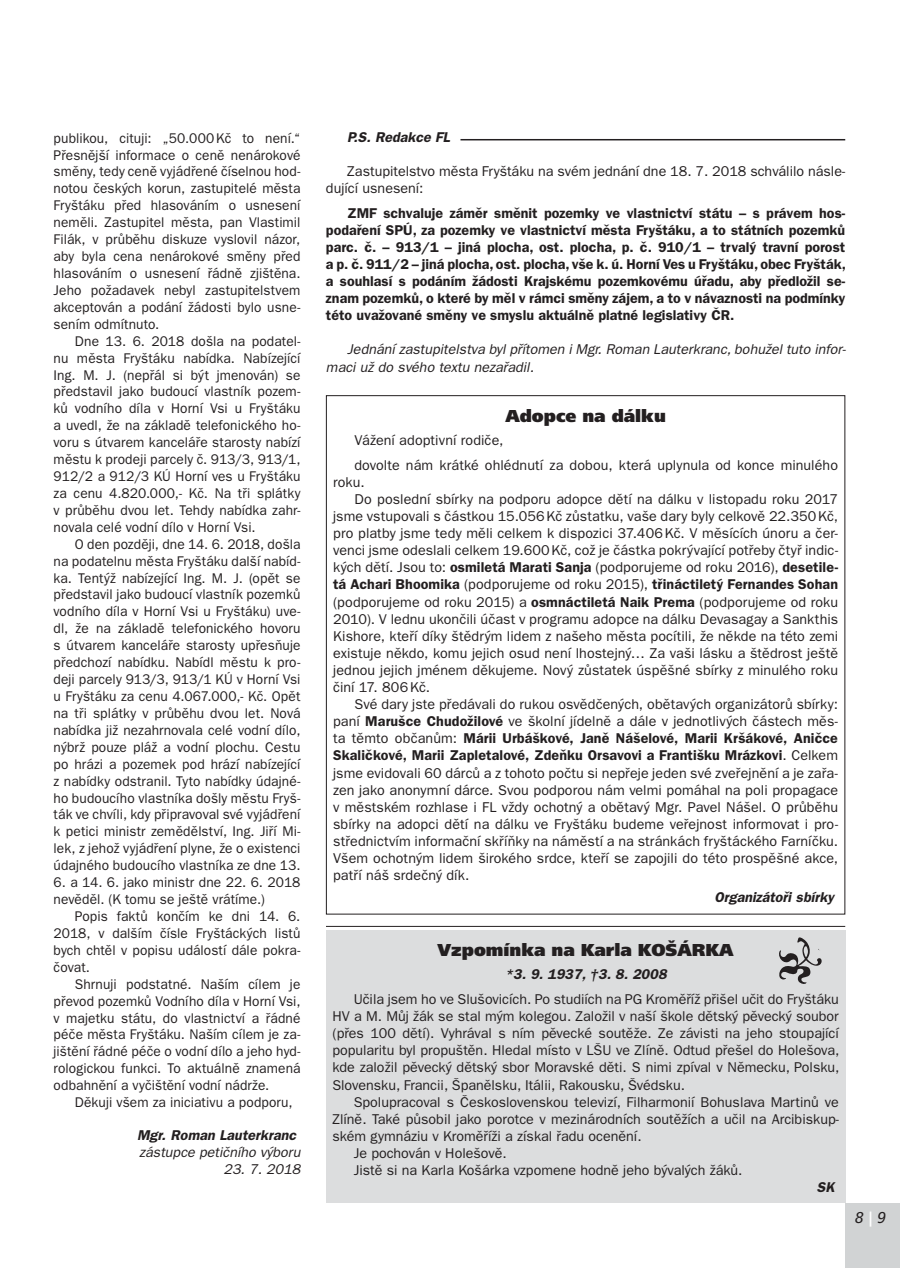
<style>
.page{position:relative;width:900px;height:1268px;background:#fff}
.page>*{position:absolute;margin:0;border:0;box-sizing:border-box;transform-origin:0 0}
.t1{font:900 18px "Frutiger Next LTCE";color:#231f20}
.t2{font:italic 15px "Menlo";color:#231f20}
.t3{font:14.25px/17.1px "ITC Franklin Gothic CE";letter-spacing:.005em;color:#231f20}
.t4{font:600 14.25px/17.1px "ITC Franklin Gothic CE";letter-spacing:.005em;color:#231f20;text-align:justify}
.t5{font:italic 14.25px/17.1px "ITC Franklin Gothic CE";color:#231f20}
.t6{font:italic 600 14.25px "ITC Franklin Gothic CE";color:#231f20}
.t7{font:14.1px/17px "ITC Franklin Gothic CE";letter-spacing:.005em;color:#231f20;text-align:justify}
.s1{font-weight:600}
.s2{font-weight:400}
.s3{font-weight:700;font-style:normal;color:#fff}
</style>
<div class="page">
<div style="left:844px;top:1203px;width:55px;height:65px;background:#d1d3d4"></div>
<div style="left:326px;top:931px;width:518px;height:272px;background:#dcddde"></div>
<hr style="left:460px;top:139px;width:384px;height:1px;background:#231f20">
<hr style="left:326px;top:926px;width:518px;height:1px;background:#231f20">
<svg style="left:757px;top:925px;width:82px;height:59px"></svg>
<p class="t7" style="left:54px;top:131px;width:248px">publikou, cituji: „50.000 Kč to není.“ Přesnější informace o ceně nenárokové směny, tedy ceně vyjádřené číselnou hod&shy;notou českých korun, zastupitelé města Fryštáku před hlasováním o usnesení neměli. Zastupitel města, pan Vlastimil Filák, v průběhu diskuze vyslovil názor, aby byla cena nenárokové směny před hlasováním o usnesení řádně zjištěna.<br>Jeho požadavek nebyl zastupitelstvem akceptován a podání žádosti bylo usne&shy;sením odmítnuto.</p>
<p class="t7" style="left:54px;top:334px;width:248px;text-indent:21px">Dne 13. 6. 2018 došla na podatel&shy;nu města Fryštáku nabídka. Nabízející Ing. M. J. (nepřál si být jmenován) se představil jako budoucí vlastník pozem&shy;ků vodního díla v Horní Vsi u Fryštáku a uvedl, že na základě telefonického ho&shy;voru s útvarem kanceláře starosty nabízí městu k prodeji parcely č. 913/3, 913/1, 912/2 a 912/3 KÚ Horní ves u Fryštáku za cenu 4.820.000,- Kč. Na tři splátky v průběhu dvou let. Tehdy nabídka zahr&shy;novala celé vodní dílo v Horní Vsi.</p>
<p class="t7" style="left:54px;top:537px;width:248px;text-indent:21px">O den později, dne 14. 6. 2018, došla na podatelnu města Fryštáku další nabíd&shy;ka. Tentýž nabízející Ing. M. J. (opět se představil jako budoucí vlastník pozemků vodního díla v Horní Vsi u Fryštáku) uve&shy;dl, že na základě telefonického hovoru s útvarem kanceláře starosty upřesňuje předchozí nabídku. Nabídl městu k pro&shy;deji parcely 913/3, 913/1 KÚ v Horní Vsi u Fryštáku za cenu 4.067.000,- Kč. Opět na tři splátky v průběhu dvou let. Nová nabídka již nezahrnovala celé vodní dílo, nýbrž pouze pláž a vodní plochu. Cestu po hrázi a pozemek pod hrází nabízející z nabídky odstranil. Tyto nabídky údajné&shy;ho budoucího vlastníka došly městu Fryš&shy;ták ve chvíli, kdy připravoval své vyjádření k petici ministr zemědělství, Ing. Jiří Mi&shy;lek, z jehož vyjádření plyne, že o existenci údajného budoucího vlastníka ze dne 13.</p>
<p class="t7" style="left:54px;top:875px;width:248px">6. a 14. 6. jako ministr dne 22. 6. 2018 nevěděl. (K tomu se ještě vrátíme.)</p>
<p class="t7" style="left:54px;top:909px;width:248px;text-indent:21px">Popis faktů končím ke dni 14. 6.<br>2018, v dalším čísle Fryštáckých listů bych chtěl v popisu událostí dále pokra&shy;čovat.</p>
<p class="t7" style="left:54px;top:977px;width:248px;text-indent:21px">Shrnuji podstatné. Naším cílem je převod pozemků Vodního díla v Horní Vsi, v majetku státu, do vlastnictví a řádné péče města Fryštáku. Naším cílem je za&shy;jištění řádné péče o vodní dílo a jeho hyd&shy;rologickou funkci. To aktuálně znamená odbahnění a vyčištění vodní nádrže.</p>
<p class="t7" style="left:75px;top:1095px;width:219px">Děkuji všem za iniciativu a podporu,</p>
<p class="t6" style="left:137px;top:1130px;width:161px">Mgr. Roman Lauterkranc</p>
<p class="t5" style="left:139px;top:1145px;width:163px">zástupce petičního výboru</p>
<p class="t5" style="left:223px;top:1162px;width:78px">23. 7. 2018</p>
<p class="t6" style="left:347px;top:132px;width:104px">P.S. Redakce FL</p>
<p class="t3" style="left:326px;top:164px;width:520px;text-indent:21px">Zastupitelstvo města Fryštáku na svém jednání dne 18. 7. 2018 schválilo násle&shy;dující usnesení:</p>
<p class="t4" style="left:326px;top:205px;width:521px;text-indent:21px">ZMF schvaluje záměr směnit pozemky ve vlastnictví státu – s právem hos&shy;podaření SPÚ, za pozemky ve vlastnictví města Fryštáku, a to státních pozemků parc. č. – 913/1 – jiná plocha, ost. plocha, p. č. 910/1 – trvalý travní porost a p. č. 911/2 – jiná plocha, ost. plocha, vše k. ú. Horní Ves u Fryštáku, obec Fryšták, a souhlasí s podáním žádosti Krajskému pozemkovému úřadu, aby předložil se&shy;znam pozemků, o které by měl v rámci směny zájem, a to v návaznosti na podmínky této uvažované směny ve smyslu aktuálně platné legislativy ČR.</p>
<p class="t5" style="left:326px;top:342px;width:521px;text-indent:21px">Jednání zastupitelstva byl přítomen i Mgr. Roman Lauterkranc, bohužel tuto infor&shy;maci už do svého textu nezařadil.</p>
<p class="t1" style="left:505px;top:405px;width:162px">Adopce na dálku</p>
<p class="t3" style="left:354px;top:429px;width:485px;line-height:24.6px">Vážení adoptivní rodiče,<br>dovolte nám krátké ohlédnutí za dobou, která uplynula od konce minulého</p>
<p class="t3" style="left:333px;top:475px;width:33px">roku.</p>
<p class="t3" style="left:354px;top:492px;width:485px">Do poslední sbírky na podporu adopce dětí na dálku v listopadu roku 2017</p>
<p class="t3" style="left:333px;top:509px;width:506px">jsme vstupovali s částkou 15.056 Kč zůstatku, vaše dary byly celkově 22.350 Kč,</p>
<p class="t3" style="left:333px;top:526px;width:506px">pro platby jsme tedy měli celkem k dispozici 37.406 Kč. V měsících únoru a čer-</p>
<p class="t3" style="left:333px;top:543px;width:506px">venci jsme odeslali celkem 19.600 Kč, což je částka pokrývající potřeby čtyř indic-</p>
<p class="t3" style="left:333px;top:560px;width:506px">kých dětí. Jsou to: <span class="s1">osmiletá Marati Sanja</span> (podporujeme od roku 2016), <span class="s1">desetile-</span></p>
<p class="t4" style="left:333px;top:577px;width:506px">tá Achari Bhoomika <span class="s2">(podporujeme od roku 2015),</span> třináctiletý Fernandes Sohan</p>
<p class="t3" style="left:333px;top:594px;width:506px">(podporujeme od roku 2015) a <span class="s1">osmnáctiletá Naik Prema</span> (podporujeme od roku</p>
<p class="t3" style="left:333px;top:612px;width:506px">2010). V lednu ukončili účast v programu adopce na dálku Devasagay a Sankthis</p>
<p class="t3" style="left:333px;top:629px;width:506px">Kishore, kteří díky štědrým lidem z našeho města pocítili, že někde na této zemi</p>
<p class="t3" style="left:333px;top:646px;width:506px">existuje někdo, komu jejich osud není lhostejný… Za vaši lásku a štědrost ještě</p>
<p class="t3" style="left:333px;top:663px;width:506px">jednou jejich jménem děkujeme. Nový zůstatek úspěšné sbírky z minulého roku</p>
<p class="t3" style="left:333px;top:680px;width:98px">činí 17. 806 Kč.</p>
<p class="t3" style="left:354px;top:697px;width:485px">Své dary jste předávali do rukou osvědčených, obětavých organizátorů sbírky:</p>
<p class="t3" style="left:333px;top:714px;width:506px">paní <span class="s1">Marušce Chudožilové</span> ve školní jídelně a dále v jednotlivých částech měs-</p>
<p class="t4" style="left:333px;top:731px;width:506px"><span class="s2">ta těmto občanům:</span> Márii Urbáškové, Janě Nášelové, Marii Kršákové, Aničce</p>
<p class="t4" style="left:333px;top:748px;width:506px">Skaličkové, Marii Zapletalové, Zdeňku Orsavovi a Františku Mrázkovi<span class="s2">. Celkem</span></p>
<p class="t3" style="left:333px;top:765px;width:506px">jsme evidovali 60 dárců a z tohoto počtu si nepřeje jeden své zveřejnění a je zařa-</p>
<p class="t3" style="left:333px;top:783px;width:506px">zen jako anonymní dárce. Svou podporou nám velmi pomáhal na poli propagace</p>
<p class="t3" style="left:333px;top:800px;width:506px">v městském rozhlase i FL vždy ochotný a obětavý Mgr. Pavel Nášel. O průběhu</p>
<p class="t3" style="left:333px;top:817px;width:506px">sbírky na adopci dětí na dálku ve Fryštáku budeme veřejnost informovat i pro-</p>
<p class="t3" style="left:333px;top:834px;width:506px">střednictvím informační skříňky na náměstí a na stránkách fryštáckého Farníčku.</p>
<p class="t3" style="left:333px;top:851px;width:506px">Všem ochotným lidem širokého srdce, kteří se zapojili do této prospěšné akce,</p>
<p class="t3" style="left:333px;top:868px;width:138px">patří náš srdečný dík.</p>
<p class="t6" style="left:714px;top:892px;width:121px">Organizátoři sbírky</p>
<p class="t1" style="left:437px;top:939px;width:297px">Vzpomínka na Karla KOŠÁRKA</p>
<p class="t6" style="left:504px;top:970px;width:163px">*3. 9. 1937, †3. 8. 2008</p>
<p class="t3" style="left:332px;top:992px;width:508px;text-align:justify;text-indent:21px">Učila jsem ho ve Slušovicích. Po studiích na PG Kroměříž přišel učit do Fryštáku HV a M. Můj žák se stal mým kolegou. Založil v naší škole dětský pěvecký soubor (přes 100 dětí). Vyhrával s ním pěvecké soutěže. Ze závisti na jeho stoupající popularitu byl propuštěn. Hledal místo v LŠU ve Zlíně. Odtud přešel do Holešova, kde založil pěvecký dětský sbor Moravské děti. S nimi zpíval v Německu, Polsku, Slovensku, Francii, Španělsku, Itálii, Rakousku, Švédsku.</p>
<p class="t3" style="left:353px;top:1094px;width:486px">Spolupracoval s Československou televizí, Filharmonií Bohuslava Martinů ve</p>
<p class="t3" style="left:332px;top:1112px;width:507px">Zlíně. Také působil jako porotce v mezinárodních soutěžích a učil na Arcibiskup-</p>
<p class="t3" style="left:332px;top:1129px;width:310px">ském gymnáziu v Kroměříži a získal řadu ocenění.</p>
<p class="t3" style="left:353px;top:1146px;width:154px">Je pochován v Holešově.</p>
<p class="t3" style="left:353px;top:1163px;width:390px">Jistě si na Karla Košárka vzpomene hodně jeho bývalých žáků.</p>
<p class="t6" style="left:816px;top:1182px;width:19px">SK</p>
<p class="t2" style="left:854px;top:1212px;width:33px">8 <span class="s3">|</span>9</p>
</div>
